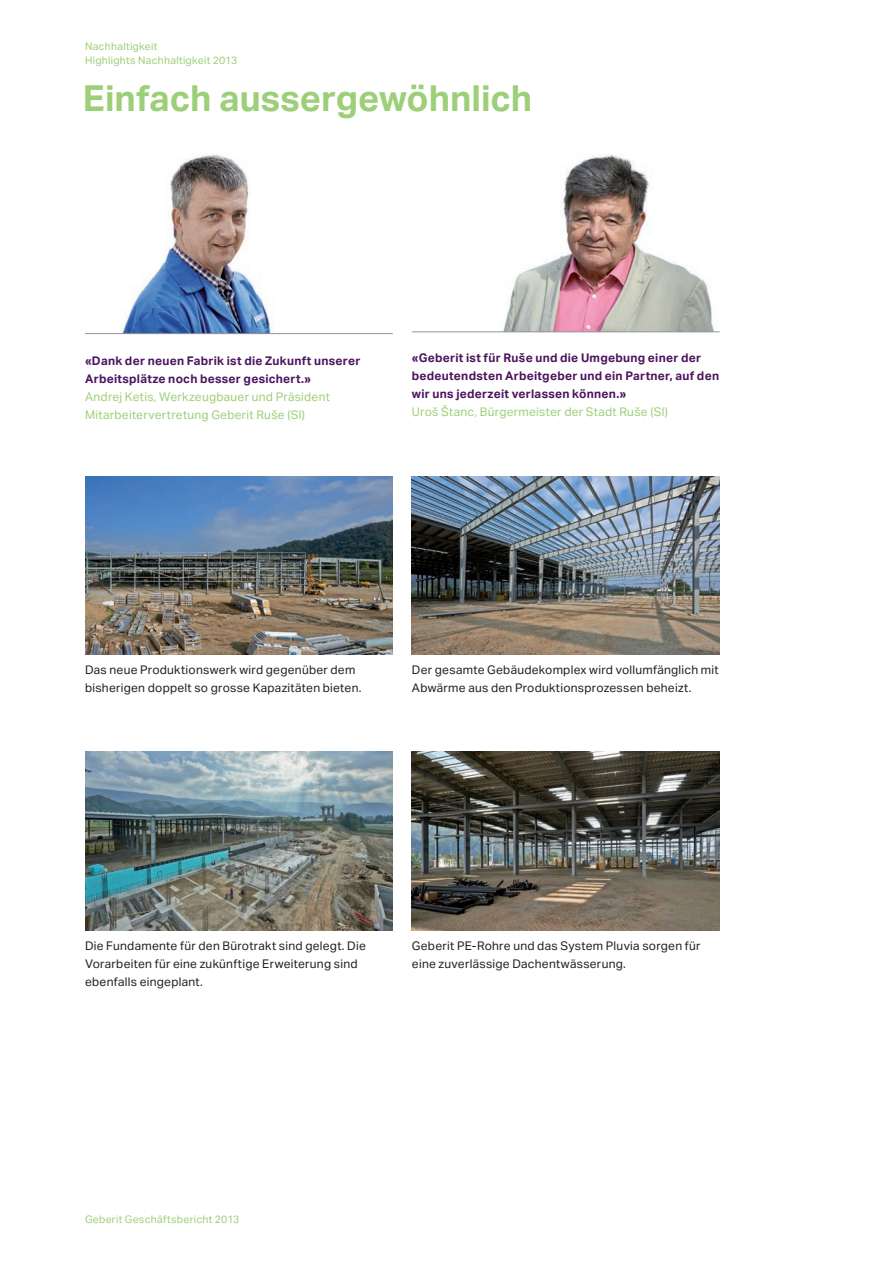
<style>
.page{position:relative;width:893px;height:1263px;background:#fff}
.page>*{position:absolute;margin:0;border:0;box-sizing:border-box;transform-origin:0 0}
.t1{font:700 36px "Aktiv Grotesk Geberit";color:#9dcf79}
.t2{font:12px/18px "Aktiv Grotesk Geberit";letter-spacing:.025em;color:#231f20}
.t3{font:700 12px/18px "Aktiv Grotesk Geberit";letter-spacing:.02em;color:#4c145e}
.t4{font:12px/18px "Aktiv Grotesk Geberit";letter-spacing:.025em;color:#9dcf79}
.t5{font:10.5px/13.5px "Aktiv Grotesk Geberit";letter-spacing:.03em;color:#9dcf79}
</style>
<div class="page">
<img style="left:85px;top:476px;width:308px;height:179px">
<img style="left:412px;top:476px;width:308px;height:179px">
<img style="left:85px;top:752px;width:308px;height:178px">
<img style="left:412px;top:752px;width:308px;height:178px">
<img style="left:121px;top:162px;width:60px;height:171px">
<img style="left:181px;top:155px;width:93px;height:178px">
<hr style="left:85px;top:333px;width:308px;height:1px;background:#939598">
<img style="left:503px;top:207px;width:58px;height:124px">
<img style="left:561px;top:155px;width:154px;height:176px">
<hr style="left:412px;top:331px;width:308px;height:1px;background:#939598">
<p class="t5" style="left:85px;top:39px;width:154px">Nachhaltigkeit<br>Highlights Nachhaltigkeit 2013</p>
<h1 class="t1" style="left:83px;top:76px;width:451px">Einfach aussergewöhnlich</h1>
<p class="t3" style="left:85px;top:351px;width:277px">«Dank der neuen Fabrik ist die Zukunft unserer<br>Arbeitsplätze noch besser gesichert.»</p>
<p class="t4" style="left:85px;top:388px;width:246px">Andrej Ketis, Werkzeugbauer und Präsident<br>Mitarbeitervertretung Geberit Ruše (Sl)</p>
<p class="t3" style="left:412px;top:348px;width:309px">«Geberit ist für Ruše und die Umgebung einer der bedeu tendsten Arbeitgeber und ein Partner, auf den wir uns jeder zeit verlassen können.»</p>
<p class="t4" style="left:412px;top:402px;width:258px">Uroš Štanc, Bürgermeister der Stadt Ruše (Sl)</p>
<p class="t2" style="left:85px;top:661px;width:278px">Das neue Produktionswerk wird gegenüber dem bisherigen doppelt so grosse Kapazitäten bieten.</p>
<p class="t2" style="left:412px;top:661px;width:308px">Der gesamte Gebäudekomplex wird vollumfänglich mit<br>Abwärme aus den Produktionsprozessen beheizt.</p>
<p class="t2" style="left:85px;top:936px;width:282px">Die Fundamente für den Bürotrakt sind gelegt. Die<br>Vorarbeiten für eine zukünftige Erweiterung sind ebenfalls eingeplant.</p>
<p class="t2" style="left:412px;top:936px;width:290px">Geberit PE-Rohre und das System Pluvia sorgen für eine zuverlässige Dachentwässerung.</p>
<p class="t5" style="left:85px;top:1212px;width:156px">Geberit Geschäftsbericht 2013</p>
</div>
